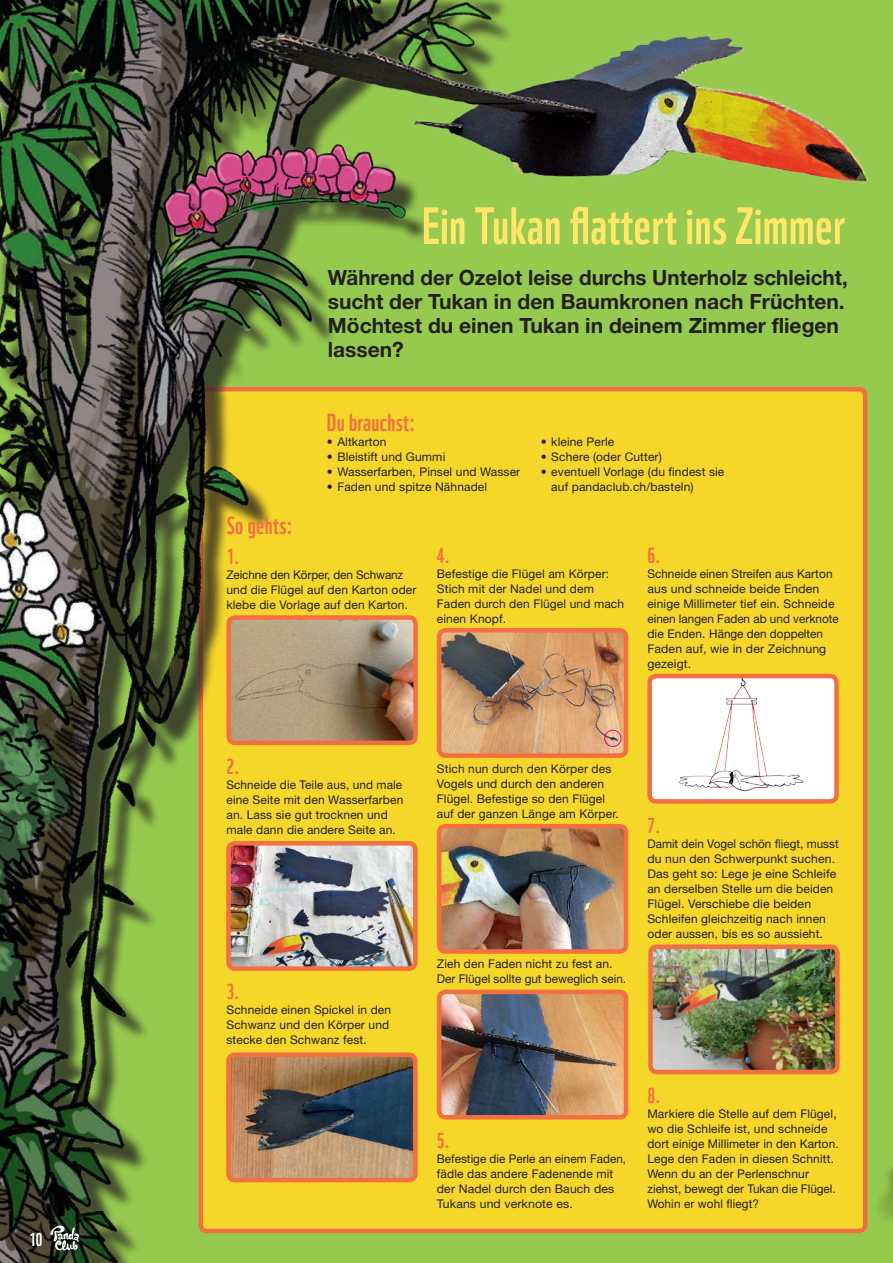
<style>
.page{position:relative;width:893px;height:1263px;background:#96ca4e}
.page>*{position:absolute;margin:0;border:0;box-sizing:border-box;transform-origin:0 0}
.t1{font:51px "WWF";letter-spacing:.01em;color:#ffe569}
.t2{font:24px "WWF";letter-spacing:.015em;color:#f36f42}
.t3{font:700 21px/24px "Helvetica Neue LT Std";color:#231f20}
.t4{font:21px "WWF";color:#f36f42}
.t5{font:18px "WWF";color:#fff}
.t6{font:12px/15px "Helvetica Neue LT Std";letter-spacing:.01em;color:#231f20}
</style>
<div class="page">
<div style="left:201px;top:389px;width:664px;height:842px;background:#f5d72a;border-radius:6px"></div>
<div style="left:0;top:0;width:516px;height:1263px;background:#231f20;opacity:.75"></div>
<img style="left:0;top:0;width:491px;height:1263px">
<svg style="left:50px;top:1224px;width:29px;height:27px"></svg>
<img style="left:248px;top:0;width:621px;height:222px">
<img style="left:231px;top:1057px;width:182px;height:120px">
<div style="left:226px;top:1052px;width:192px;height:130px;border:4px solid #f36f42;border-radius:6px"></div>
<img style="left:442px;top:633px;width:181px;height:120px">
<div style="left:437px;top:628px;width:191px;height:130px;border:4px solid #f36f42;border-radius:6px"></div>
<img style="left:442px;top:829px;width:181px;height:120px">
<div style="left:437px;top:824px;width:191px;height:130px;border:4px solid #f36f42;border-radius:6px"></div>
<img style="left:442px;top:995px;width:181px;height:119px">
<div style="left:437px;top:990px;width:191px;height:129px;border:4px solid #f36f42;border-radius:6px"></div>
<img style="left:231px;top:846px;width:182px;height:120px">
<div style="left:226px;top:841px;width:192px;height:130px;border:4px solid #f36f42;border-radius:6px"></div>
<img style="left:231px;top:620px;width:182px;height:120px">
<div style="left:226px;top:615px;width:192px;height:130px;border:4px solid #f36f42;border-radius:6px"></div>
<div style="left:650px;top:676px;width:186px;height:125px;background:#fff;border-radius:6px"></div>
<img style="left:679px;top:679px;width:155px;height:120px">
<div style="left:647px;top:674px;width:192px;height:130px;border:4px solid #f36f42;border-radius:6px"></div>
<div style="left:604px;top:730px;width:17px;height:17px;border:1px solid #ed028c;border-radius:50%"></div>
<img style="left:653px;top:949px;width:182px;height:120px">
<div style="left:648px;top:944px;width:192px;height:130px;border:4px solid #f36f42;border-radius:6px"></div>
<img style="left:864px;top:1009px;width:29px;height:223px">
<h3 class="t5" style="left:29px;top:1225px;width:15px">10</h3>
<h1 class="t1" style="left:422px;top:186px;width:424px">Ein Tukan flattert ins Zimmer</h1>
<h3 class="t3" style="left:328px;top:265px;width:521px">Während der Ozelot leise durchs Unterholz schleicht, sucht der Tukan in den Baumkronen nach Früchten.<br>Möchtest du einen Tukan in deinem Zimmer fliegen lassen?</h3>
<h2 class="t2" style="left:327px;top:403px;width:90px">Du brauchst:</h2>
<p class="t6" style="left:327px;top:434px;width:61px">• Altkarton</p>
<p class="t6" style="left:327px;top:449px;width:120px">• Bleistift und Gummi</p>
<p class="t6" style="left:327px;top:464px;width:195px">• Wasserfarben, Pinsel und Wasser</p>
<p class="t6" style="left:327px;top:479px;width:162px">• Faden und spitze Nähnadel</p>
<p class="t6" style="left:541px;top:434px;width:75px">• kleine Perle</p>
<p class="t6" style="left:541px;top:449px;width:123px">• Schere (oder Cutter)</p>
<p class="t6" style="left:551px;top:464px;width:175px;text-indent:-11px">• eventuell Vorlage (du findest sie auf pandaclub.ch/basteln)</p>
<h2 class="t2" style="left:226px;top:506px;width:68px">So gehts:</h2>
<h3 class="t4" style="left:226px;top:540px;width:15px">1.</h3>
<p class="t6" style="left:226px;top:567px;width:192px">Zeichne den Körper, den Schwanz und die Flügel auf den Karton oder klebe die Vorlage auf den Karton.</p>
<h3 class="t4" style="left:437px;top:539px;width:15px">4.</h3>
<p class="t6" style="left:437px;top:566px;width:189px">Befestige die Flügel am Körper:<br>Stich mit der Nadel und dem<br>Faden durch den Flügel und mach einen Knopf.</p>
<h3 class="t4" style="left:647px;top:539px;width:15px">6.</h3>
<p class="t6" style="left:647px;top:566px;width:193px">Schneide einen Streifen aus Karton aus und schneide beide Enden einige Millimeter tief ein. Schneide einen langen Faden ab und verknote die Enden. Hänge den doppelten<br>Faden auf, wie in der Zeichnung gezeigt.</p>
<h3 class="t4" style="left:226px;top:750px;width:15px">2.</h3>
<p class="t6" style="left:226px;top:777px;width:178px">Schneide die Teile aus, und male eine Seite mit den Wasserfarben an. Lass sie gut trocknen und male dann die andere Seite an.</p>
<h3 class="t4" style="left:226px;top:975px;width:15px">3.</h3>
<p class="t6" style="left:226px;top:1002px;width:166px">Schneide einen Spickel in den<br>Schwanz und den Körper und stecke den Schwanz fest.</p>
<p class="t6" style="left:437px;top:761px;width:183px">Stich nun durch den Körper des<br>Vogels und durch den anderen<br>Flügel. Befestige so den Flügel auf der ganzen Länge am Körper.</p>
<p class="t6" style="left:437px;top:956px;width:191px">Zieh den Faden nicht zu fest an.<br>Der Flügel sollte gut beweglich sein.</p>
<h3 class="t4" style="left:647px;top:809px;width:15px">7.</h3>
<p class="t6" style="left:647px;top:836px;width:193px">Damit dein Vogel schön fliegt, musst du nun den Schwerpunkt suchen.<br>Das geht so: Lege je eine Schleife an derselben Stelle um die beiden Flügel. Verschiebe die beiden Schleifen gleichzeitig nach innen oder aussen, bis es so aussieht.</p>
<h3 class="t4" style="left:437px;top:1124px;width:15px">5.</h3>
<p class="t6" style="left:437px;top:1151px;width:191px">Befestige die Perle an einem Faden, fädle das andere Fadenende mit der Nadel durch den Bauch des<br>Tukans und verknote es.</p>
<h3 class="t4" style="left:647px;top:1079px;width:15px">8.</h3>
<p class="t6" style="left:647px;top:1106px;width:193px">Markiere die Stelle auf dem Flügel, wo die Schleife ist, und schneide dort einige Millimeter in den Karton.<br>Lege den Faden in diesen Schnitt.<br>Wenn du an der Perlenschnur ziehst, bewegt der Tukan die Flügel.<br>Wohin er wohl fliegt?</p>
</div>
